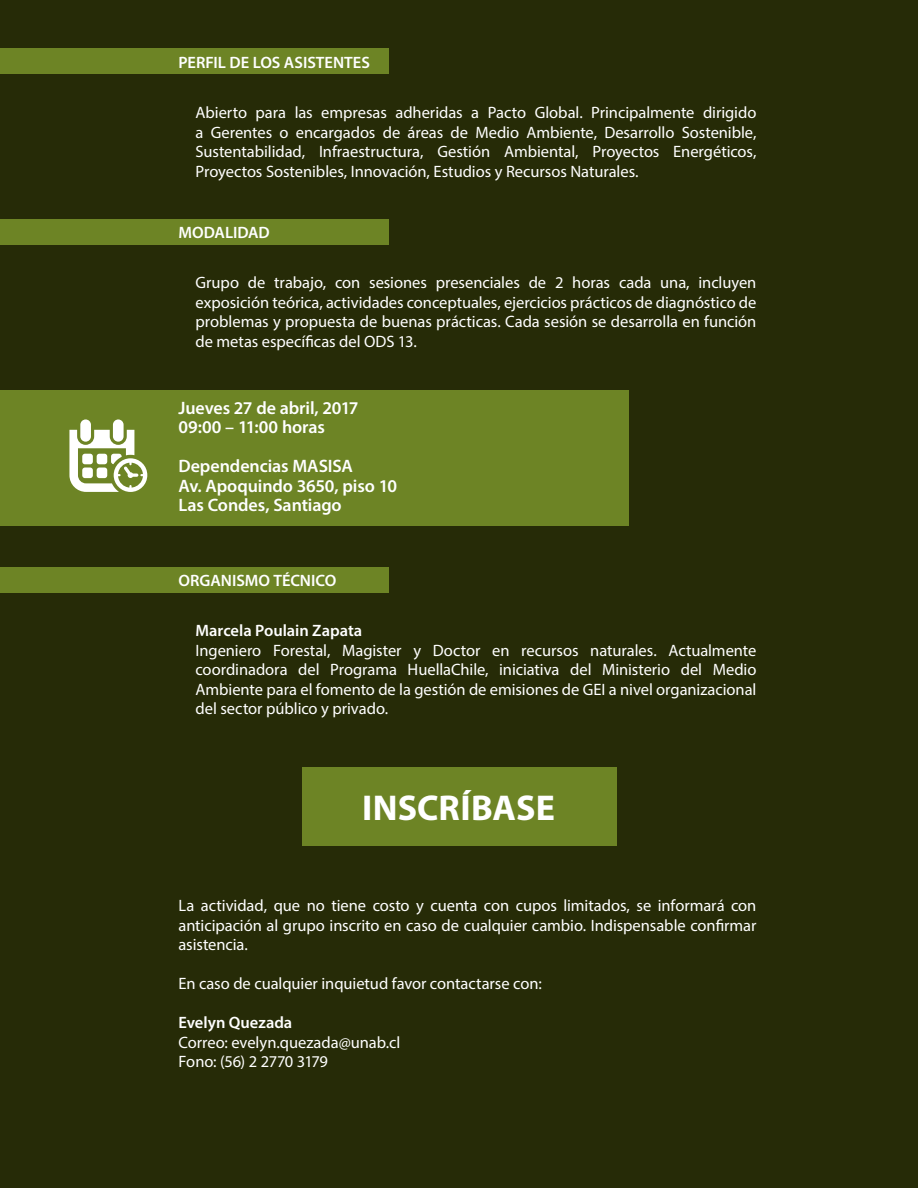
<style>
.page{position:relative;width:918px;height:1188px;background:#262b07}
.page>*{position:absolute;margin:0;border:0;box-sizing:border-box;transform-origin:0 0}
.t1{font:700 36px "Myriad Pro";letter-spacing:.005em;color:#fff}
.t2{font:600 18px/19.5px "Myriad Pro";letter-spacing:-.005em;color:#fff}
.t3{font:16.5px/19.5px "Myriad Pro";letter-spacing:-.005em;color:#fff;text-align:justify}
.t4{font:600 16.5px "Myriad Pro";color:#fff}
</style>
<div class="page">
<div style="left:302px;top:767px;width:314px;height:79px;background:#6d8425"></div>
<div style="left:0;top:390px;width:629px;height:135px;background:#6d8425"></div>
<div style="left:80px;top:419px;width:11px;height:23px;background:#fff;border-radius:5px"></div>
<div style="left:113px;top:419px;width:11px;height:23px;background:#fff;border-radius:5px"></div>
<svg style="left:69px;top:430px;width:78px;height:62px"></svg>
<div style="left:0;top:49px;width:389px;height:25px;background:#6d8425"></div>
<div style="left:0;top:219px;width:389px;height:25px;background:#6d8425"></div>
<div style="left:0;top:567px;width:389px;height:25px;background:#6d8425"></div>
<p class="t4" style="left:179px;top:51px;width:193px">PERFIL DE LOS ASISTENTES</p>
<p class="t3" style="left:196px;top:103px;width:562px">Abierto para las empresas adheridas a Pacto Global. Principalmente dirigido a Gerentes o encargados de áreas de Medio Ambiente, Desarrollo Sostenible, Sustentabilidad, Infraestructura, Gestión Ambiental, Proyectos Energéticos, Proyectos Sostenibles, Innovación, Estudios y Recursos Naturales.</p>
<p class="t4" style="left:179px;top:222px;width:93px">MODALIDAD</p>
<p class="t3" style="left:196px;top:273px;width:562px">Grupo de trabajo, con sesiones presenciales de 2 horas cada una, incluyen exposición teórica, actividades conceptuales, ejercicios prácticos de diagnóstico de problemas y propuesta de buenas prácticas. Cada sesión se desarrolla en función de metas específicas del ODS 13.</p>
<p class="t2" style="left:179px;top:397px;width:182px">Jueves 27 de abril, 2017<br>09:00 – 11:00 horas</p>
<p class="t2" style="left:179px;top:456px;width:220px">Dependencias MASISA<br>Av. Apoquindo 3650, piso 10<br>Las Condes, Santiago</p>
<p class="t4" style="left:179px;top:570px;width:159px">ORGANISMO TÉCNICO</p>
<p class="t4" style="left:196px;top:620px;width:168px">Marcela Poulain Zapata</p>
<p class="t3" style="left:196px;top:640px;width:562px">Ingeniero Forestal, Magister y Doctor en recursos naturales. Actualmente coordinadora del Programa HuellaChile, iniciativa del Ministerio del Medio Ambiente para el fomento de la gestión de emisiones de GEI a nivel organizacional del sector público y privado.</p>
<h1 class="t1" style="left:362px;top:784px;width:194px">INSCRÍBASE</h1>
<p class="t3" style="left:179px;top:896px;width:579px">La actividad, que no tiene costo y cuenta con cupos limitados, se informará con anticipación al grupo inscrito en caso de cualquier cambio. Indispensable confirmar asistencia.</p>
<p class="t3" style="left:179px;top:974px;width:365px">En caso de cualquier inquietud favor contactarse con:</p>
<p class="t4" style="left:179px;top:1012px;width:115px">Evelyn Quezada</p>
<p class="t3" style="left:179px;top:1032px;width:223px">Correo: evelyn.quezada@unab.cl<br>Fono: (56) 2 2770 3179</p>
</div>
